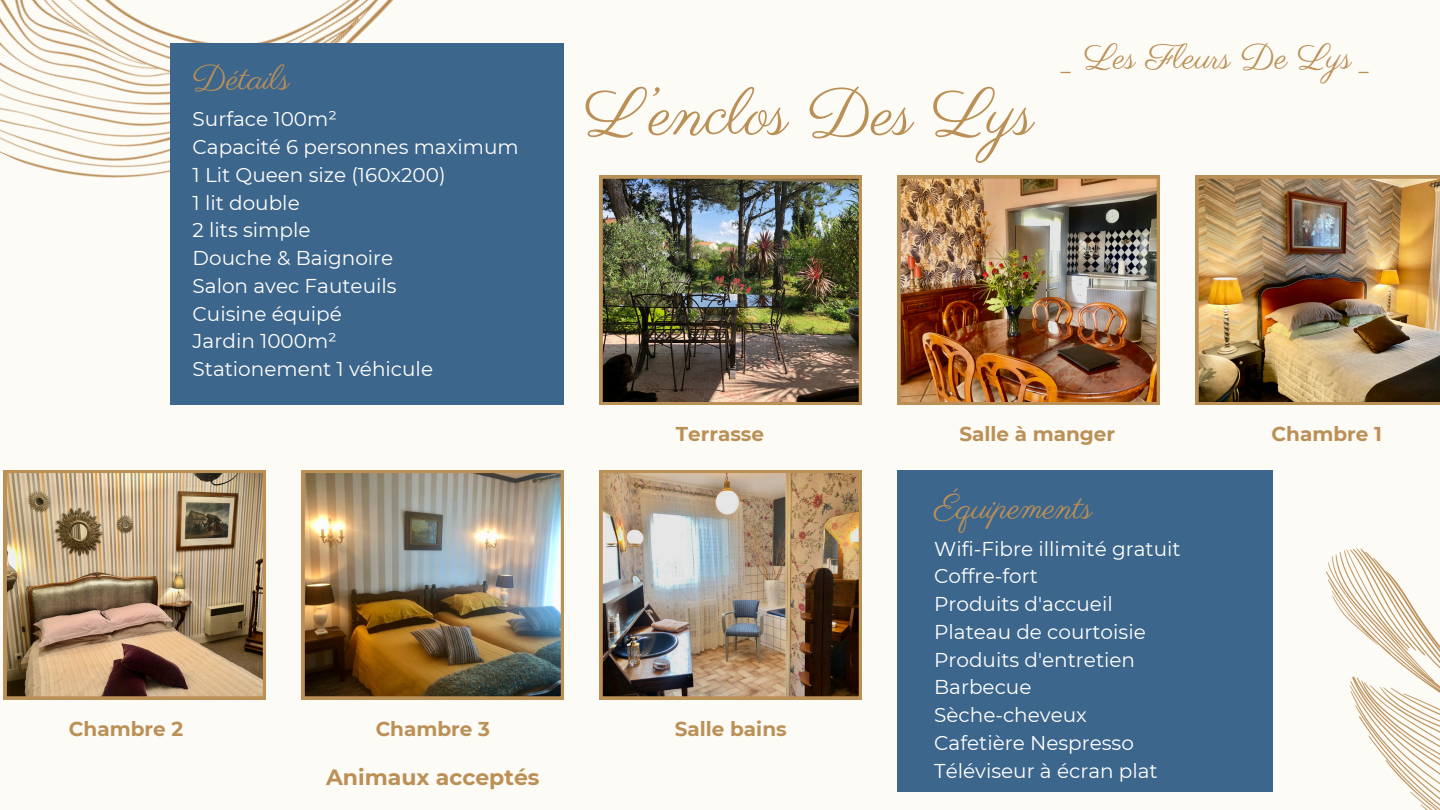
<style>
.page{position:relative;width:1440px;height:810px;background:#fdfbf5}
.page>*{position:absolute;margin:0;border:0;box-sizing:border-box;transform-origin:0 0}
.t1{font:65.8px "Parisienne";color:#bb9057}
.t2{font:35px "Parisienne";color:#bb9057}
.t3{font:700 22px "Montserrat";color:#bb9057}
.t4{font:20px "Montserrat";color:#fffefc}
.t5{font:20px "Montserrat";color:#fff}
.t6{font:700 20px "Montserrat";color:#bb9057}
</style>
<div class="page">
<img style="left:898px;top:176px;width:262px;height:229px">
<img style="left:302px;top:470px;width:262px;height:229px">
<img style="left:600px;top:470px;width:262px;height:229px">
<img style="left:600px;top:176px;width:262px;height:229px">
<img style="left:0;top:0;width:564px;height:283px">
<div style="left:170px;top:44px;width:393px;height:361px;background:#3d668c"></div>
<img style="left:1327px;top:548px;width:113px;height:262px">
<div style="left:898px;top:470px;width:375px;height:322px;background:#3d668c"></div>
<img style="left:1196px;top:176px;width:244px;height:229px">
<img style="left:4px;top:470px;width:262px;height:229px">
<p class="t2" style="left:193px;top:57px;width:98px">Détails</p>
<p class="t4" style="left:193px;top:107px;width:146px">Surface 100m²</p>
<p class="t4" style="left:193px;top:135px;width:328px">Capacité 6 personnes maximum</p>
<p class="t4" style="left:193px;top:163px;width:255px">1 Lit Queen size (160x200)</p>
<p class="t4" style="left:193px;top:190px;width:109px">1 lit double</p>
<p class="t4" style="left:193px;top:218px;width:119px">2 lits simple</p>
<p class="t4" style="left:193px;top:246px;width:202px">Douche &amp; Baignoire</p>
<h1 class="t4" style="left:193px;top:274px;width:206px">Salon avec Fauteuils</h1>
<p class="t4" style="left:193px;top:301px;width:151px">Cuisine équipé</p>
<p class="t4" style="left:193px;top:329px;width:146px">Jardin 1000m²</p>
<p class="t4" style="left:193px;top:357px;width:242px">Stationement 1 véhicule</p>
<p class="t6" style="left:69px;top:717px;width:116px">Chambre 2</p>
<p class="t6" style="left:376px;top:717px;width:116px">Chambre 3</p>
<p class="t3" style="left:326px;top:764px;width:215px">Animaux acceptés</p>
<p class="t1" style="left:585px;top:73px;width:451px">L’enclos Des Lys</p>
<p class="t2" style="left:1064px;top:36px;width:310px">_ Les Fleurs De Lys _</p>
<p class="t6" style="left:959px;top:422px;width:157px">Salle à manger</p>
<p class="t6" style="left:676px;top:422px;width:90px">Terrasse</p>
<p class="t6" style="left:1272px;top:422px;width:112px">Chambre 1</p>
<p class="t6" style="left:675px;top:717px;width:113px">Salle bains</p>
<h3 class="t2" style="left:934px;top:486px;width:160px">Équipements</h3>
<h3 class="t5" style="left:934px;top:536px;width:248px">Wifi-Fibre illimité gratuit</h3>
<h3 class="t5" style="left:934px;top:564px;width:105px">Coffre-fort</h3>
<p class="t5" style="left:934px;top:592px;width:180px">Produits d'accueil</p>
<p class="t5" style="left:934px;top:619px;width:213px">Plateau de courtoisie</p>
<p class="t5" style="left:934px;top:647px;width:202px">Produits d'entretien</p>
<h3 class="t5" style="left:934px;top:675px;width:99px">Barbecue</h3>
<h3 class="t5" style="left:934px;top:703px;width:154px">Sèche-cheveux</h3>
<h3 class="t5" style="left:934px;top:730px;width:201px">Cafetière Nespresso</h3>
<h3 class="t5" style="left:934px;top:758px;width:225px">Téléviseur à écran plat</h3>
</div>
